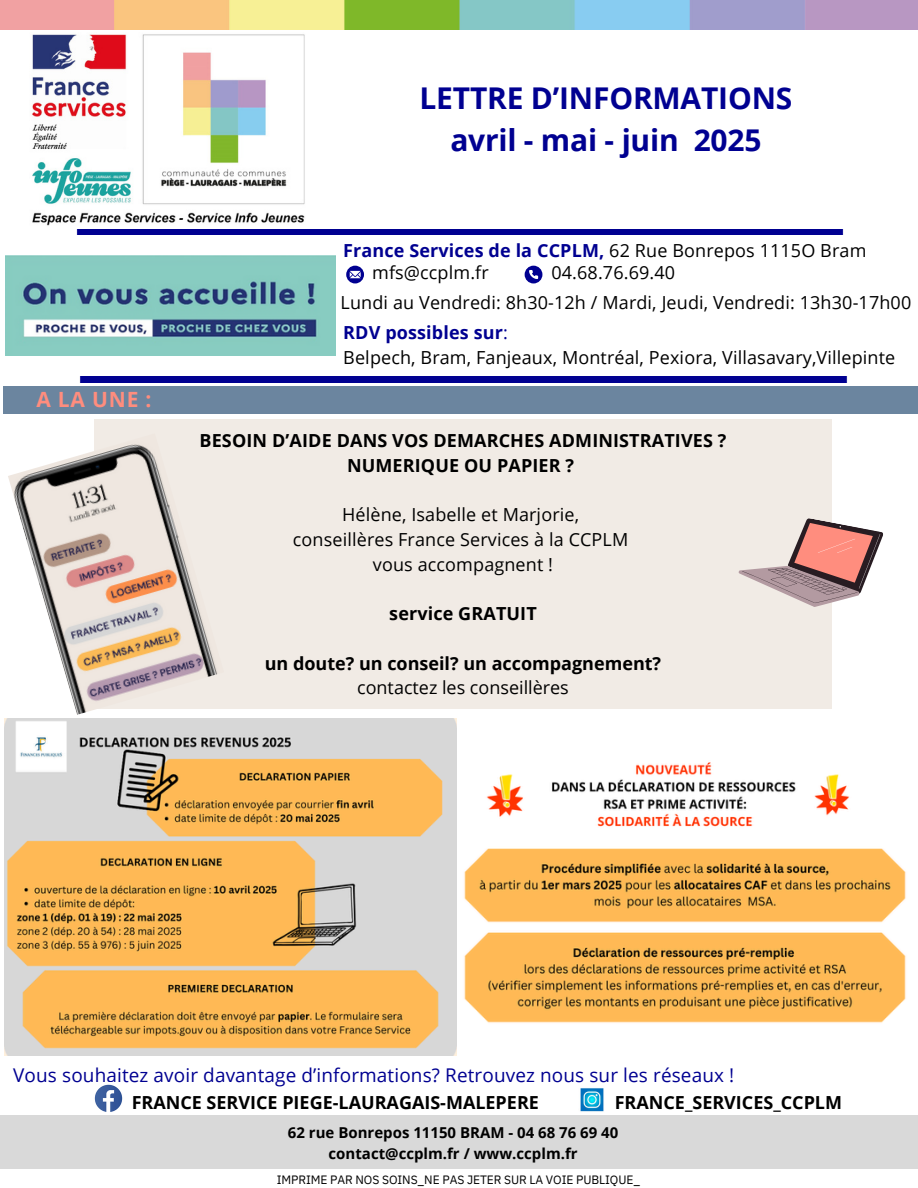
<style>
.page{position:relative;width:918px;height:1188px;background:#fff}
.page>*{position:absolute;margin:0;border:0;box-sizing:border-box;transform-origin:0 0}
.t1{font:700 30px/41.7px "Open Sans";letter-spacing:-.005em;color:#000091;text-align:center}
.t2{font:700 21px "Open Sans";color:#ff8d7e}
.t3{font:18.9px "Open Sans";letter-spacing:.005em;color:#000091}
.t4{font:18px/24.8px "Open Sans";letter-spacing:.01em;color:#000}
.t5{font:700 18px/24.8px "Open Sans";color:#000;text-align:center}
.t6{font:700 15px "Open Sans";color:#000}
.t7{font:12px "IBM Plex Sans";letter-spacing:-.005em;color:#000}
.s1{font-weight:700;color:#000091}
.s2{color:#000091}
.s3{font-weight:400}
</style>
<div class="page">
<svg style="left:346px;top:266px;width:18px;height:17px"></svg>
<svg style="left:525px;top:266px;width:17px;height:17px"></svg>
<img style="left:32px;top:34px;width:273px;height:192px">
<img style="left:5px;top:256px;width:330px;height:100px">
<div style="left:94px;top:420px;width:738px;height:289px;background:#f1ebe5"></div>
<svg style="left:738px;top:518px;width:145px;height:89px"></svg>
<div style="left:76px;top:229px;width:768px;height:6px;background:#000091"></div>
<div style="left:80px;top:377px;width:767px;height:5px;background:#000091"></div>
<img style="left:8px;top:444px;width:210px;height:271px">
<div style="left:3px;top:387px;width:915px;height:27px;background:#6b859f"></div>
<img style="left:0;top:0;width:918px;height:30px">
<img style="left:94px;top:1084px;width:29px;height:28px">
<img style="left:580px;top:1088px;width:24px;height:24px">
<img style="left:456px;top:748px;width:450px;height:285px">
<img style="left:5px;top:719px;width:451px;height:336px">
<div style="left:0;top:1116px;width:918px;height:53px;background:#d9d9d9"></div>
<h6 class="t1" style="left:420px;top:77px;width:374px">LETTRE D’INFORMATIONS avril - mai - juin 2025</h6>
<p class="t4" style="left:372px;top:239px;width:496px;line-height:22.5px;text-indent:-29px"><span class="s1">France Services de la CCPLM,</span> 62 Rue Bonrepos 1115O Bram mfs@ccplm.fr</p>
<p class="t4" style="left:551px;top:260px;width:125px">04.68.76.69.40</p>
<h6 class="t4" style="left:341px;top:289px;width:572px">Lundi au Vendredi: 8h30-12h / Mardi, Jeudi, Vendredi: 13h30-17h00</h6>
<p class="t2" style="left:36px;top:385px;width:117px">A LA UNE :</p>
<p class="t4" style="left:343px;top:320px;width:554px"><span class="s1">RDV possibles sur</span><span class="s2">:<br></span>Belpech, Bram, Fanjeaux, Montréal, Pexiora, Villasavary,Villepinte</p>
<h1 class="t5" style="left:200px;top:427px;width:528px">BESOIN D’AIDE DANS VOS DEMARCHES ADMINISTRATIVES ?<br>NUMERIQUE OU PAPIER ?</h1>
<p class="t4" style="left:293px;top:502px;width:337px;text-align:center">Hélène, Isabelle et Marjorie, conseillères France Services à la CCPLM vous accompagnent !</p>
<p class="t5" style="left:389px;top:601px;width:149px">service GRATUIT</p>
<p class="t5" style="left:265px;top:650px;width:398px">un doute? un conseil? un accompagnement? <span class="s3">contactez les conseillères</span></p>
<p class="t3" style="left:13px;top:1061px;width:723px">Vous souhaitez avoir davantage d’informations? Retrouvez nous sur les réseaux !</p>
<h4 class="t5" style="left:132px;top:1089px;width:409px">FRANCE SERVICE PIEGE-LAURAGAIS-MALEPERE</h4>
<h6 class="t5" style="left:615px;top:1089px;width:229px">FRANCE_SERVICES_CCPLM</h6>
<h6 class="t6" style="left:288px;top:1122px;width:332px">62 rue Bonrepos 11150 BRAM - 04 68 76 69 40</h6>
<p class="t6" style="left:329px;top:1143px;width:251px">contact@ccplm.fr / www.ccplm.fr</p>
<h2 class="t7" style="left:277px;top:1171px;width:365px">IMPRIME PAR NOS SOINS_NE PAS JETER SUR LA VOIE PUBLIQUE_</h2>
</div>
